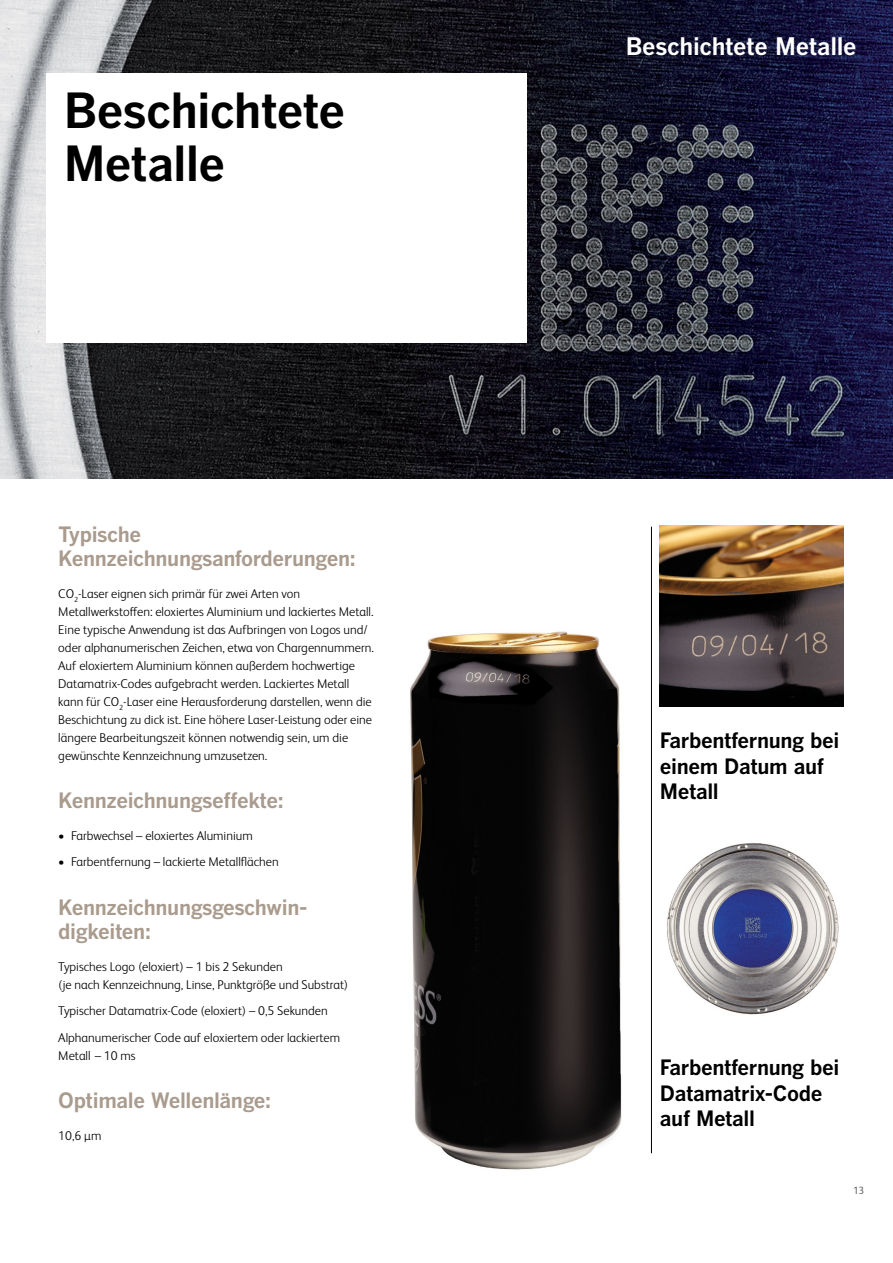
<style>
.page{position:relative;width:893px;height:1263px;background:#fff}
.page>*{position:absolute;margin:0;border:0;box-sizing:border-box;transform-origin:0 0}
.t1{font:700 48px/52.5px "Benton Gothic";letter-spacing:-.02em;color:#000}
.t2{font:700 24px "Benton Gothic";letter-spacing:-.015em;color:#fff}
.t3{font:700 21px/24px "Benton Gothic";letter-spacing:-.02em;color:#a99b8d}
.t4{font:700 21px/25.5px "Benton Gothic";letter-spacing:-.02em;color:#000}
.t5{font:300 12.75px/18px "FS Albert Pro";color:#000}
.t6{font:300 10.5px "FS Albert Pro";color:#414042}
</style>
<div class="page">
<img style="left:667px;top:843px;width:172px;height:172px">
<img style="left:660px;top:526px;width:184px;height:180px">
<hr style="left:651px;top:527px;width:1px;height:626px;background:#000">
<img style="left:0;top:0;width:893px;height:478px">
<div style="left:46px;top:73px;width:481px;height:270px;background:#fff"></div>
<img style="left:410px;top:631px;width:212px;height:539px">
<h1 class="t1" style="left:64px;top:85px;width:283px">Beschichtete<br>Metalle</h1>
<h3 class="t3" style="left:58px;top:523px;width:299px">Typische<br>Kennzeichnungsanforderungen:</h3>
<p class="t5" style="left:58px;top:583px;width:317px">CO<sub>2</sub>-Laser eignen sich primär für zwei Arten von Metallwerkstoffen: eloxiertes Aluminium und lackiertes Metall.<br>Eine typische Anwendung ist das Aufbringen von Logos und/ oder alphanumerischen Zeichen, etwa von Chargennummern.<br>Auf eloxiertem Aluminium können außerdem hochwertige Datamatrix-Codes aufgebracht werden. Lackiertes Metall kann für CO<sub>2</sub>-Laser eine Herausforderung darstellen, wenn die Beschichtung zu dick ist. Eine höhere Laser-Leistung oder eine längere Bearbeitungszeit können notwendig sein, um die gewünschte Kennzeichnung umzusetzen.</p>
<h3 class="t3" style="left:58px;top:789px;width:227px">Kennzeichnungseffekte:</h3>
<p class="t5" style="left:58px;top:826px;width:196px">• Farbwechsel – eloxiertes Aluminium</p>
<p class="t5" style="left:58px;top:852px;width:222px">• Farbentfernung – lackierte Metallflächen</p>
<h3 class="t3" style="left:58px;top:896px;width:251px">Kennzeichnungsgeschwin&shy;digkeiten:</h3>
<p class="t5" style="left:58px;top:956px;width:292px">Typisches Logo (eloxiert) – 1 bis 2 Sekunden<br>(je nach Kennzeichnung, Linse, Punktgröße und Substrat)</p>
<p class="t5" style="left:58px;top:997px;width:283px;line-height:26.5px">Typischer Datamatrix-Code (eloxiert) – 0,5 Sekunden<br>Alphanumerischer Code auf eloxiertem oder lackiertem</p>
<p class="t5" style="left:58px;top:1045px;width:79px">Metall – 10 ms</p>
<h3 class="t3" style="left:58px;top:1089px;width:214px">Optimale Wellenlänge:</h3>
<p class="t5" style="left:58px;top:1126px;width:45px">10,6 µm</p>
<h2 class="t2" style="left:626px;top:32px;width:232px">Beschichtete Metalle</h2>
<h3 class="t4" style="left:660px;top:728px;width:181px">Farbentfernung bei einem Datum auf<br>Metall</h3>
<h3 class="t4" style="left:660px;top:1055px;width:181px">Farbentfernung bei<br>Datamatrix-Code auf Metall</h3>
<p class="t6" style="left:853px;top:1183px;width:12px">13</p>
</div>
